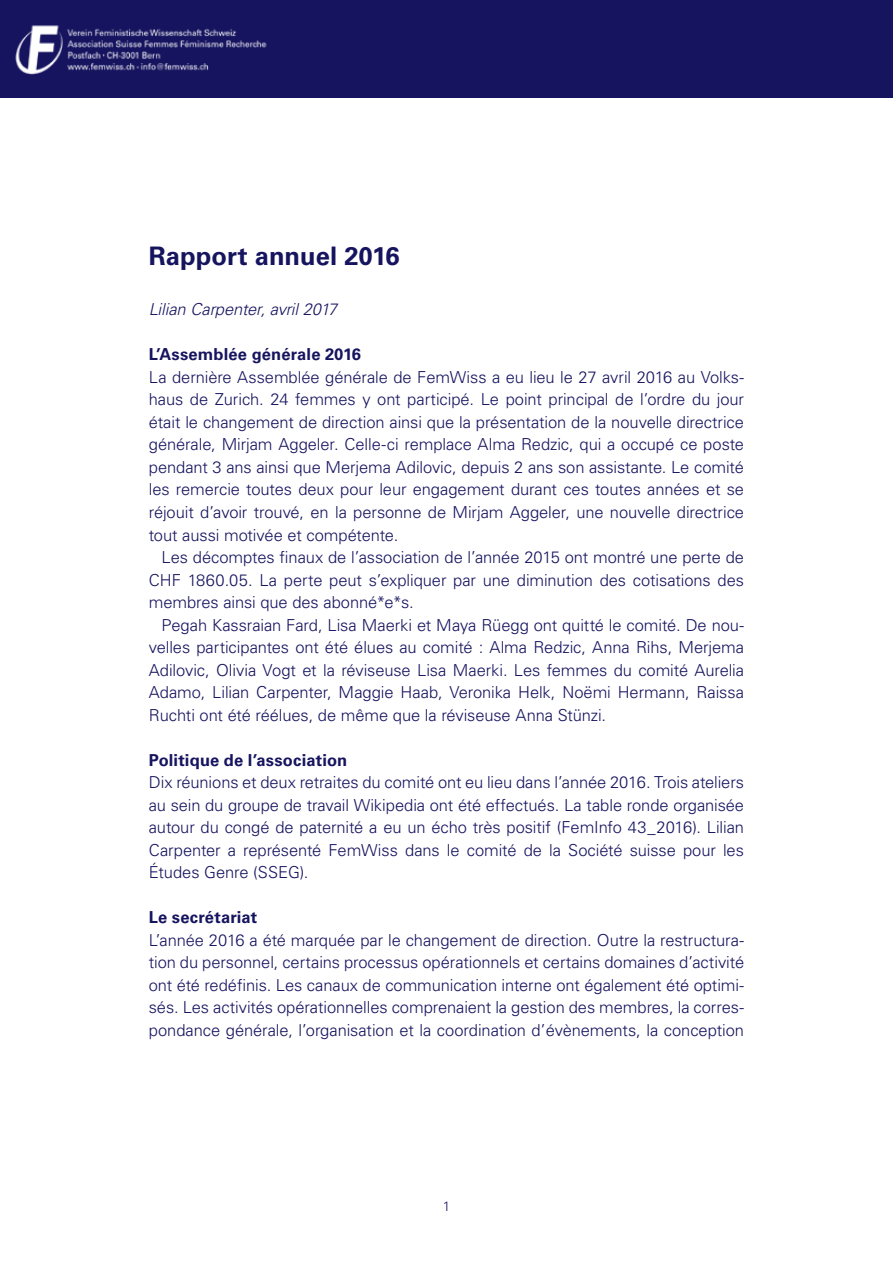
<style>
.page{position:relative;width:893px;height:1263px;background:#fff}
.page>*{position:absolute;margin:0;border:0;box-sizing:border-box;transform-origin:0 0}
.t1{font:700 25.5px "Univers LT Std";color:#16145f}
.t2{font:300 16.5px/22.5px "Univers LT Std";letter-spacing:-.005em;color:#16145f;text-align:justify}
.t3{font:700 16.5px "Univers LT Std";letter-spacing:.01em;color:#16145f}
.t4{font:italic 300 16.5px "Univers LT Std";letter-spacing:-.005em;color:#16145f}
.t5{font:300 13.5px "Univers LT Std";color:#16145f}
</style>
<div class="page">
<div style="left:0;top:0;width:893px;height:98px;background:#16145f"></div>
<img style="left:15px;top:25px;width:252px;height:50px">
<h1 class="t1" style="left:149px;top:241px;width:252px">Rapport annuel 2016</h1>
<p class="t4" style="left:149px;top:300px;width:190px">Lilian Carpenter, avril 2017</p>
<p class="t3" style="left:149px;top:345px;width:214px">L’Assemblée générale 2016</p>
<p class="t2" style="left:149px;top:366px;width:597px">La dernière Assemblée générale de FemWiss a eu lieu le 27 avril 2016 au Volks&shy;haus de Zurich. 24 femmes y ont participé. Le point principal de l’ordre du jour était le changement de direction ainsi que la présentation de la nouvelle directrice générale, Mirjam Aggeler. Celle-ci remplace Alma Redzic, qui a occupé ce poste pendant 3 ans ainsi que Merjema Adilovic, depuis 2 ans son assistante. Le comité les remercie toutes deux pour leur engagement durant ces toutes années et se réjouit d’avoir trouvé, en la personne de Mirjam Aggeler, une nouvelle directrice tout aussi motivée et compétente.</p>
<p class="t2" style="left:149px;top:546px;width:597px;text-indent:13px">Les décomptes finaux de l’association de l’année 2015 ont montré une perte de CHF 1860.05. La perte peut s’expliquer par une diminution des cotisations des membres ainsi que des abonné*e*s.</p>
<p class="t2" style="left:149px;top:613px;width:597px;text-indent:13px">Pegah Kassraian Fard, Lisa Maerki et Maya Rüegg ont quitté le comité. De nou&shy;velles participantes ont été élues au comité : Alma Redzic, Anna Rihs, Merjema Adilovic, Olivia Vogt et la réviseuse Lisa Maerki. Les femmes du comité Aurelia Adamo, Lilian Carpenter, Maggie Haab, Veronika Helk, Noëmi Hermann, Raissa Ruchti ont été réélues, de même que la réviseuse Anna Stünzi.</p>
<p class="t3" style="left:149px;top:750px;width:200px">Politique de l’association</p>
<p class="t2" style="left:149px;top:771px;width:597px">Dix réunions et deux retraites du comité ont eu lieu dans l’année 2016. Trois ateliers au sein du groupe de travail Wikipedia ont été effectués. La table ronde organisée autour du congé de paternité a eu un écho très positif (FemInfo 43_2016). Lilian Carpenter a représenté FemWiss dans le comité de la Société suisse pour les Études Genre (SSEG).</p>
<p class="t3" style="left:149px;top:908px;width:110px">Le secrétariat</p>
<p class="t2" style="left:149px;top:928px;width:597px">L’année 2016 a été marquée par le changement de direction. Outre la restructura&shy;tion du personnel, certains processus opérationnels et certains domaines d’activité ont été redéfinis. Les canaux de communication interne ont également été optimi&shy;sés. Les activités opérationnelles comprenaient la gestion des membres, la corres&shy;pondance générale, l’organisation et la coordination d’évènements, la conception</p>
<p class="t5" style="left:443px;top:1198px;width:9px">1</p>
</div>
